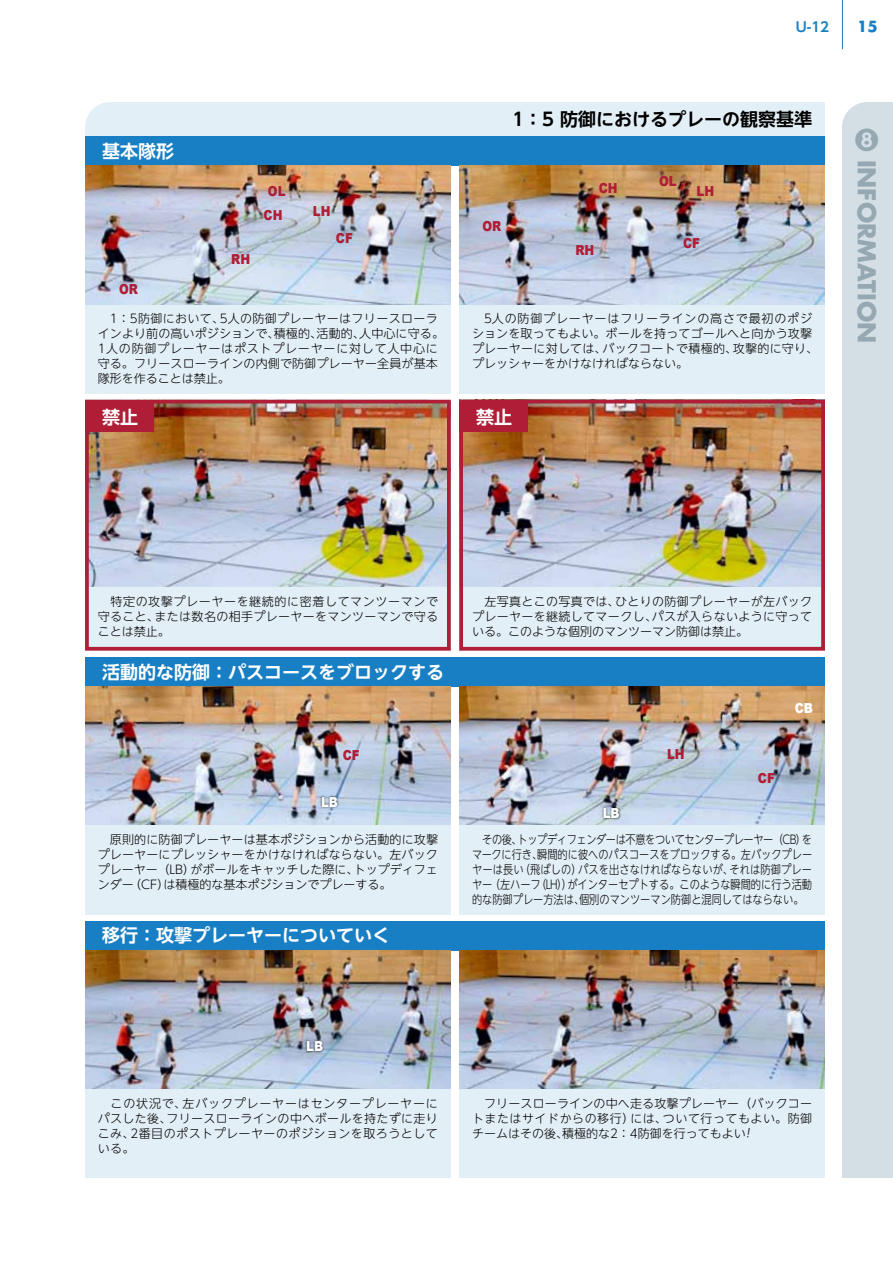
<style>
.page{position:relative;width:893px;height:1263px;background:#fff}
.page>*{position:absolute;margin:0;border:0;box-sizing:border-box;transform-origin:0 0}
.t1{font:700 24px "Futura";color:#96a9b3}
.t2{font:700 24px "UD Shin Go NT Pro";color:#96a9b3}
.t3{font:700 18px "UD Shin Go NT Pro De";color:#fff}
.t4{font:700 18px "UD Shin Go NT Pro De";color:#000}
.t5{font:700 15px "Futura";color:#187fc4}
.t6{font:900 13.8px "Arial";color:#af1d36;scale:.85 1}
.t7{font:900 13.8px "Arial";color:#fff;scale:.85 1}
.t8{font:700 13.5px "UD Shin Go NT Pro De";color:#187fc4}
.t9{font:300 12px/15px "UD Shin Go NT Pro";letter-spacing:.015em;color:#000;text-align:justify}
.t10{font:300 12px/15px "UD Shin Go NT Pro";letter-spacing:.015em;color:#000;text-align:justify;scale:.85 1}
</style>
<div class="page">
<div style="left:842px;top:102px;width:51px;height:1076px;background:#d3dee5"></div>
<hr style="left:842px;top:0;width:1px;height:49px;background:#187fc4">
<div style="left:85px;top:102px;width:740px;height:34px;background:#e3eff6"></div>
<div style="left:85px;top:166px;width:366px;height:227px;background:#e3eff6"></div>
<div style="left:85px;top:950px;width:366px;height:228px;background:#e3eff6"></div>
<div style="left:85px;top:687px;width:366px;height:227px;background:#e3eff6"></div>
<div style="left:85px;top:400px;width:366px;height:251px;background:#e3eff6"></div>
<div style="left:459px;top:166px;width:366px;height:227px;background:#e3eff6"></div>
<div style="left:459px;top:950px;width:366px;height:228px;background:#e3eff6"></div>
<div style="left:459px;top:687px;width:366px;height:227px;background:#e3eff6"></div>
<div style="left:459px;top:400px;width:366px;height:251px;background:#e3eff6"></div>
<div style="left:85px;top:136px;width:740px;height:30px;background:#187fc4"></div>
<div style="left:85px;top:921px;width:740px;height:29px;background:#187fc4"></div>
<div style="left:85px;top:657px;width:740px;height:30px;background:#187fc4"></div>
<img style="left:459px;top:950px;width:366px;height:139px">
<img style="left:464px;top:405px;width:356px;height:182px">
<img style="left:90px;top:405px;width:356px;height:182px">
<div style="left:85px;top:400px;width:366px;height:251px;border:4px solid #af1d36"></div>
<div style="left:459px;top:400px;width:366px;height:251px;border:4px solid #af1d36"></div>
<div style="left:85px;top:402px;width:68px;height:30px;background:#af1d36"></div>
<div style="left:459px;top:402px;width:68px;height:30px;background:#af1d36"></div>
<img style="left:85px;top:687px;width:366px;height:138px">
<div style="left:320px;top:794px;width:20px;height:15px;background:#000;opacity:.75"></div>
<img style="left:85px;top:950px;width:366px;height:139px">
<div style="left:305px;top:1039px;width:20px;height:14px;background:#000;opacity:.75"></div>
<img style="left:459px;top:687px;width:366px;height:138px">
<div style="left:601px;top:806px;width:21px;height:14px;background:#000;opacity:.75"></div>
<img style="left:85px;top:166px;width:366px;height:138px">
<img style="left:459px;top:166px;width:366px;height:138px">
<h2 class="t3" style="left:102px;top:136px;width:73px">基本隊形</h2>
<p class="t6" style="left:119px;top:279px;width:24px">OR</p>
<p class="t6" style="left:231px;top:249px;width:24px">RH</p>
<p class="t6" style="left:268px;top:181px;width:22px">OL</p>
<p class="t6" style="left:264px;top:205px;width:24px">CH</p>
<p class="t6" style="left:313px;top:201px;width:22px">LH</p>
<p class="t6" style="left:336px;top:228px;width:21px">CF</p>
<p class="t9" style="left:98px;top:311px;width:348px;text-align:left">　1：5防御において、5人の防御プレーヤーはフリースローラインより前の高いポジションで、積極的、活動的、人中心に守る。<br>1人の防御プレーヤーはポストプレーヤーに対して人中心に守る。フリースローラインの内側で防御プレーヤー全員が基本隊形を作ることは禁止。</p>
<p class="t8" style="left:796px;top:16px;width:35px">U-12</p>
<p class="t5" style="left:857px;top:16px;width:22px">15</p>
<h2 class="t4" style="left:512px;top:104px;width:301px">1：5 防御におけるプレーの観察基準</h2>
<p class="t6" style="left:482px;top:216px;width:24px">OR</p>
<p class="t6" style="left:599px;top:178px;width:24px">CH</p>
<p class="t6" style="left:575px;top:240px;width:24px">RH</p>
<p class="t6" style="left:659px;top:171px;width:22px">OL</p>
<p class="t6" style="left:697px;top:181px;width:22px">LH</p>
<p class="t6" style="left:683px;top:233px;width:21px">CF</p>
<p class="t9" style="left:472px;top:311px;width:348px;text-align:left">　5人の防御プレーヤーはフリーラインの高さで最初のポジションを取ってもよい。ボールを持ってゴールへと向かう攻撃プレーヤーに対しては、バックコートで積極的、攻撃的に守り、プレッシャーをかけなければならない。</p>
<h1 class="t2" style="left:855px;top:120px;width:25px">❽</h1>
<h1 class="t1" style="left:883px;top:160px;width:185px;rotate:90deg">INFORMATION</h1>
<h2 class="t3" style="left:102px;top:402px;width:37px">禁止</h2>
<h2 class="t3" style="left:476px;top:402px;width:37px">禁止</h2>
<p class="t9" style="left:98px;top:593px;width:342px">　特定の攻撃プレーヤーを継続的に密着してマンツーマンで守ること、または数名の相手プレーヤーをマンツーマンで守ることは禁止。</p>
<h2 class="t3" style="left:102px;top:657px;width:344px">活動的な防御：パスコースをブロックする</h2>
<p class="t6" style="left:343px;top:745px;width:21px">CF</p>
<p class="t7" style="left:321px;top:792px;width:21px">LB</p>
<p class="t9" style="left:98px;top:831px;width:342px">　原則的に防御プレーヤーは基本ポジションから活動的に攻撃プレーヤーにプレッシャーをかけなければならない。左バックプレーヤー（LB）がボールをキャッチした際に、トップディフェンダー（CF）は積極的な基本ポジションでプレーする。</p>
<h2 class="t3" style="left:102px;top:921px;width:290px">移行：攻撃プレーヤーについていく</h2>
<p class="t9" style="left:472px;top:593px;width:342px">　左写真とこの写真では、ひとりの防御プレーヤーが左バックプレーヤーを継続してマークし、パスが入らないように守っている。このような個別のマンツーマン防御は禁止。</p>
<p class="t7" style="left:603px;top:803px;width:21px">LB</p>
<p class="t6" style="left:667px;top:744px;width:22px">LH</p>
<p class="t7" style="left:795px;top:698px;width:23px">CB</p>
<p class="t6" style="left:758px;top:768px;width:21px">CF</p>
<p class="t10" style="left:472px;top:831px;width:402px">　その後、トップディフェンダーは不意をついてセンタープレーヤー（CB）をマークに行き、瞬間的に彼へのパスコースをブロックする。左バックプレーヤーは長い（飛ばしの）パスを出さなければならないが、それは防御プレーヤー（左ハーフ（LH））がインターセプトする。このような瞬間的に行う活動的な防御プレー方法は、個別のマンツーマン防御と混同してはならない。</p>
<p class="t7" style="left:306px;top:1036px;width:21px">LB</p>
<p class="t9" style="left:98px;top:1095px;width:342px">　この状況で、左バックプレーヤーはセンタープレーヤーにパスした後、フリースローラインの中へボールを持たずに走りこみ、2番目のポストプレーヤーのポジションを取ろうとしている。</p>
<p class="t9" style="left:472px;top:1095px;width:342px">　フリースローラインの中へ走る攻撃プレーヤー（バックコートまたはサイドからの移行）には、ついて行ってもよい。防御チームはその後、積極的な2：4防御を行ってもよい</p>
</div>
